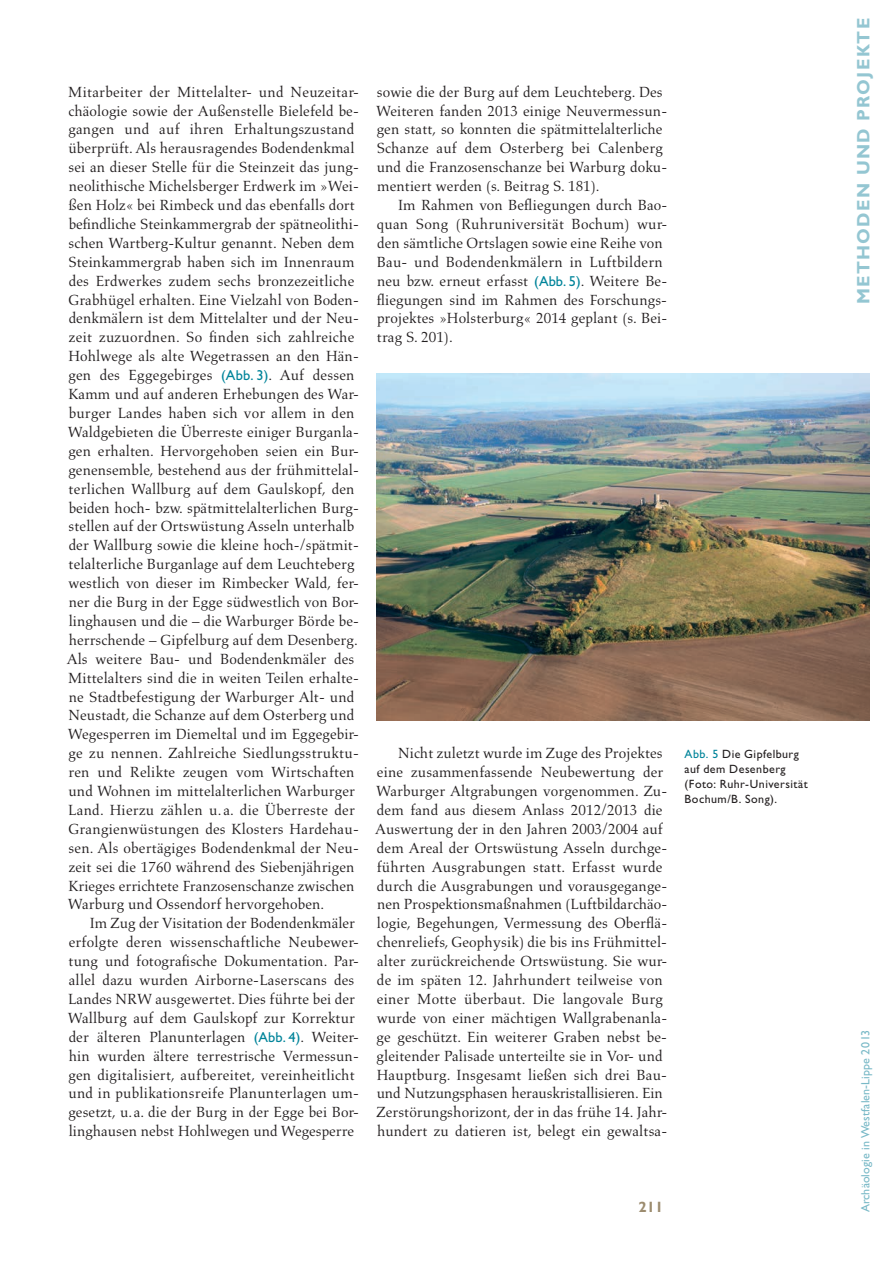
<style>
.page{position:relative;width:893px;height:1263px;background:#fff}
.page>*{position:absolute;margin:0;border:0;box-sizing:border-box;transform-origin:0 0}
.t1{font:18px "Gill Sans Std Bold 10";letter-spacing:.07em;color:#94c6d2}
.t2{font:15px/18.9px "Aldus LT Std";letter-spacing:.005em;color:#231f20}
.t3{font:700 15px "Gill Sans Std";color:#9c8c6f}
.t4{font:12px/15px "Gill Sans Std";letter-spacing:.035em;color:#231f20}
.t5{font:12px "Gill Sans Std 9";letter-spacing:.01em;color:#79b9c7}
.s1{font-family:"Gill Sans Std";font-size:14.4px;color:#00849a}
.s2{color:#00849a}
</style>
<div class="page">
<img style="left:376px;top:373px;width:494px;height:347px">
<p class="t2" style="left:67px;top:82px;width:294px">Mitarbeiter der Mittelalter- und Neuzeitar&shy;chäologie sowie der Außenstelle Bielefeld be&shy;gangen und auf ihren Erhaltungszustand überprüft. Als herausragendes Bodendenkmal sei an dieser Stelle für die Steinzeit das jung&shy;neolithische Michelsberger Erdwerk im »Wei&shy;ßen Holz« bei Rimbeck und das ebenfalls dort befindliche Steinkammergrab der spätneolithi&shy;schen Wartberg-Kultur genannt. Neben dem Steinkammergrab haben sich im Innenraum des Erdwerkes zudem sechs bronzezeitliche Grabhügel erhalten. Eine Vielzahl von Boden&shy;denkmälern ist dem Mittelalter und der Neu&shy;zeit zuzuordnen. So finden sich zahlreiche Hohlwege als alte Wegetrassen an den Hän&shy;gen des Eggegebirges <span class="s1">(Abb. 3)</span>. Auf dessen Kamm und auf anderen Erhebungen des War&shy;burger Landes haben sich vor allem in den Waldgebieten die Überreste einiger Burganla&shy;gen erhalten. Hervorgehoben seien ein Bur&shy;genensemble, bestehend aus der frühmittelal&shy;terlichen Wallburg auf dem Gaulskopf, den beiden hoch- bzw. spätmittelalterlichen Burg&shy;stellen auf der Ortswüstung Asseln unterhalb der Wallburg sowie die kleine hoch-/spätmit&shy;telalterliche Burganlage auf dem Leuchteberg westlich von dieser im Rimbecker Wald, fer&shy;ner die Burg in der Egge südwestlich von Bor&shy;linghausen und die – die Warburger Börde be&shy;herrschende – Gipfelburg auf dem Desenberg.<br>Als weitere Bau- und Bodendenkmäler des Mittelalters sind die in weiten Teilen erhalte&shy;ne Stadtbefestigung der Warburger Alt- und Neustadt, die Schanze auf dem Osterberg und Wegesperren im Diemeltal und im Eggegebir&shy;ge zu nennen. Zahlreiche Siedlungsstruktu&shy;ren und Relikte zeugen vom Wirtschaften und Wohnen im mittelalterlichen Warburger Land. Hierzu zählen u.a. die Überreste der Grangienwüstungen des Klosters Hardehau&shy;sen. Als obertägiges Bodendenkmal der Neu&shy;zeit sei die 1760 während des Siebenjährigen Krieges errichtete Franzosenschanze zwischen Warburg und Ossendorf hervorgehoben.</p>
<p class="t2" style="left:68px;top:914px;width:293px;text-indent:22px">Im Zug der Visitation der Bodendenkmäler erfolgte deren wissenschaftliche Neubewer&shy;tung und fotografische Dokumentation. Par&shy;allel dazu wurden Airborne-Laserscans des Landes NRW ausgewertet. Dies führte bei der Wallburg auf dem Gaulskopf zur Korrektur der älteren Planunterlagen <span class="s1">(Abb. 4)</span>. Weiter&shy;hin wurden ältere terrestrische Vermessun&shy;gen digitalisiert, aufbereitet, vereinheitlicht und in publikationsreife Planunterlagen um&shy;gesetzt, u.a. die der Burg in der Egge bei Bor&shy;linghausen nebst Hohlwegen und Wegesperre</p>
<p class="t2" style="left:376px;top:82px;width:293px">sowie die der Burg auf dem Leuchteberg. Des Weiteren fanden 2013 einige Neuvermessun&shy;gen statt, so konnten die spätmittelalterliche Schanze auf dem Osterberg bei Calenberg und die Franzosenschanze bei Warburg doku&shy;mentiert werden (s. Beitrag S. 181).</p>
<p class="t2" style="left:377px;top:196px;width:292px;text-indent:21px">Im Rahmen von Befliegungen durch Bao&shy;quan Song (Ruhruniversität Bochum) wur&shy;den sämtliche Ortslagen sowie eine Reihe von Bau- und Bodendenkmälern in Luftbildern neu bzw. erneut erfasst <span class="s1">(Abb. 5)</span>. Weitere Be&shy;fliegungen sind im Rahmen des Forschungs&shy;projektes »Holsterburg« 2014 geplant (s. Bei&shy;trag S. 201).</p>
<p class="t2" style="left:375px;top:744px;width:294px;text-indent:23px">Nicht zuletzt wurde im Zuge des Projektes eine zusammenfassende Neubewertung der Warburger Altgrabungen vorgenommen. Zu&shy;dem fand aus diesem Anlass 2012/2013 die Auswertung der in den Jahren 2003/2004 auf dem Areal der Ortswüstung Asseln durchge&shy;führten Ausgrabungen statt. Erfasst wurde durch die Ausgrabungen und vorausgegange&shy;nen Prospektionsmaßnahmen (Luftbildarchäo&shy;logie, Begehungen, Vermessung des Oberflä&shy;chenreliefs, Geophysik) die bis ins Frühmittel&shy;alter zurückreichende Ortswüstung. Sie wur&shy;de im späten 12. Jahrhundert teilweise von einer Motte überbaut. Die langovale Burg wurde von einer mächtigen Wallgrabenanla&shy;ge geschützt. Ein weiterer Graben nebst be&shy;gleitender Palisade unterteilte sie in Vor- und Hauptburg. Insgesamt ließen sich drei Bau&shy;und Nutzungsphasen herauskristallisieren. Ein Zerstörungshorizont, der in das frühe 14. Jahr&shy;hundert zu datieren ist, belegt ein gewaltsa-</p>
<p class="t4" style="left:685px;top:747px;width:125px"><span class="s2">Abb. 5</span> Die Gipfelburg auf dem Desenberg (Foto: Ruhr-Universität<br>Bochum/B. Song).</p>
<p class="t3" style="left:638px;top:1198px;width:26px">211</p>
<p class="t1" style="left:853px;top:304px;width:287px;rotate:-90deg">METHODEN UND PROJEKTE</p>
<p class="t5" style="left:859px;top:1212px;width:184px;rotate:-90deg">Archäologie in Westfalen-Lippe 2013</p>
</div>
